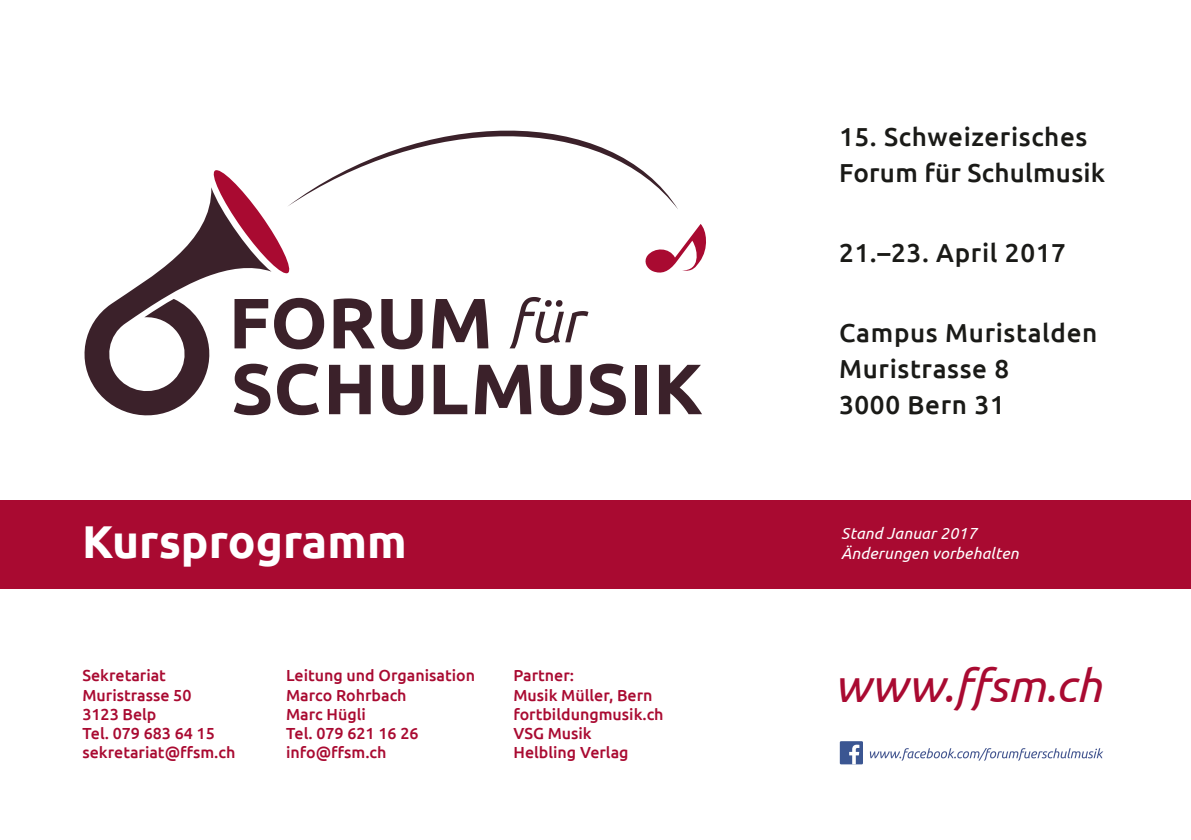
<style>
.page{position:relative;width:1191px;height:840px;background:#fff}
.page>*{position:absolute;margin:0;border:0;box-sizing:border-box;transform-origin:0 0}
.t1{font:700 46px "Ubuntu";color:#fff}
.t2{font:italic 46px "Ubuntu";letter-spacing:.005em;color:#a90a31}
.t3{font:500 26px/36px "Ubuntu";letter-spacing:.025em;color:#1a1a17}
.t4{font:500 16px/19.2px "Ubuntu";color:#a90a31}
.t5{font:italic 16px/19.2px "Ubuntu";letter-spacing:.01em;color:#fff}
</style>
<div class="page">
<div style="left:0;top:499px;width:1191px;height:89px;background:#a90a31"></div>
<svg style="left:213px;top:170px;width:77px;height:104px"></svg>
<svg style="left:645px;top:224px;width:61px;height:49px"></svg>
<svg style="left:84px;top:187px;width:187px;height:229px"></svg>
<svg style="left:287px;top:130px;width:391px;height:79px"></svg>
<svg style="left:234px;top:299px;width:34px;height:49px"></svg>
<svg style="left:274px;top:298px;width:50px;height:51px"></svg>
<svg style="left:333px;top:298px;width:42px;height:50px"></svg>
<svg style="left:381px;top:299px;width:41px;height:50px"></svg>
<svg style="left:432px;top:299px;width:56px;height:49px"></svg>
<svg style="left:234px;top:363px;width:36px;height:52px"></svg>
<svg style="left:277px;top:363px;width:42px;height:52px"></svg>
<svg style="left:329px;top:364px;width:42px;height:50px"></svg>
<svg style="left:382px;top:364px;width:41px;height:51px"></svg>
<svg style="left:434px;top:364px;width:33px;height:50px"></svg>
<svg style="left:475px;top:364px;width:56px;height:50px"></svg>
<svg style="left:540px;top:364px;width:41px;height:51px"></svg>
<svg style="left:589px;top:363px;width:37px;height:52px"></svg>
<div style="left:635px;top:364px;width:12px;height:50px;background:#3b212a"></div>
<svg style="left:659px;top:364px;width:43px;height:50px"></svg>
<svg style="left:510px;top:297px;width:78px;height:51px"></svg>
<svg style="left:840px;top:741px;width:23px;height:23px"></svg>
<svg style="left:870px;top:748px;width:233px;height:12px"></svg>
<h2 class="t3" style="left:839px;top:118px;width:268px">15. Schweizerisches<br>Forum für Schulmusik</h2>
<h2 class="t3" style="left:839px;top:234px;width:228px">21.–23. April 2017</h2>
<h1 class="t1" style="left:82px;top:513px;width:326px">Kursprogramm</h1>
<h2 class="t3" style="left:839px;top:314px;width:260px">Campus Muristalden<br>Muristrasse 8<br>3000 Bern 31</h2>
<p class="t5" style="left:841px;top:523px;width:179px">Stand Januar 2017<br>Änderungen vorbehalten</p>
<p class="t4" style="left:82px;top:665px;width:154px">Sekretariat<br>Muristrasse 50<br>3123 Belp<br>Tel. 079 683 64 15 sekretariat@ffsm.ch</p>
<p class="t4" style="left:286px;top:665px;width:190px">Leitung und Organisation<br>Marco Rohrbach<br>Marc Hügli<br>Tel. 079 621 16 26 info@ffsm.ch</p>
<h1 class="t2" style="left:834px;top:657px;width:269px">www.ffsm.ch</h1>
<p class="t4" style="left:513px;top:665px;width:152px">Partner:<br>Musik Müller, Bern fortbildungmusik.ch<br>VSG Musik<br>Helbling Verlag</p>
</div>
